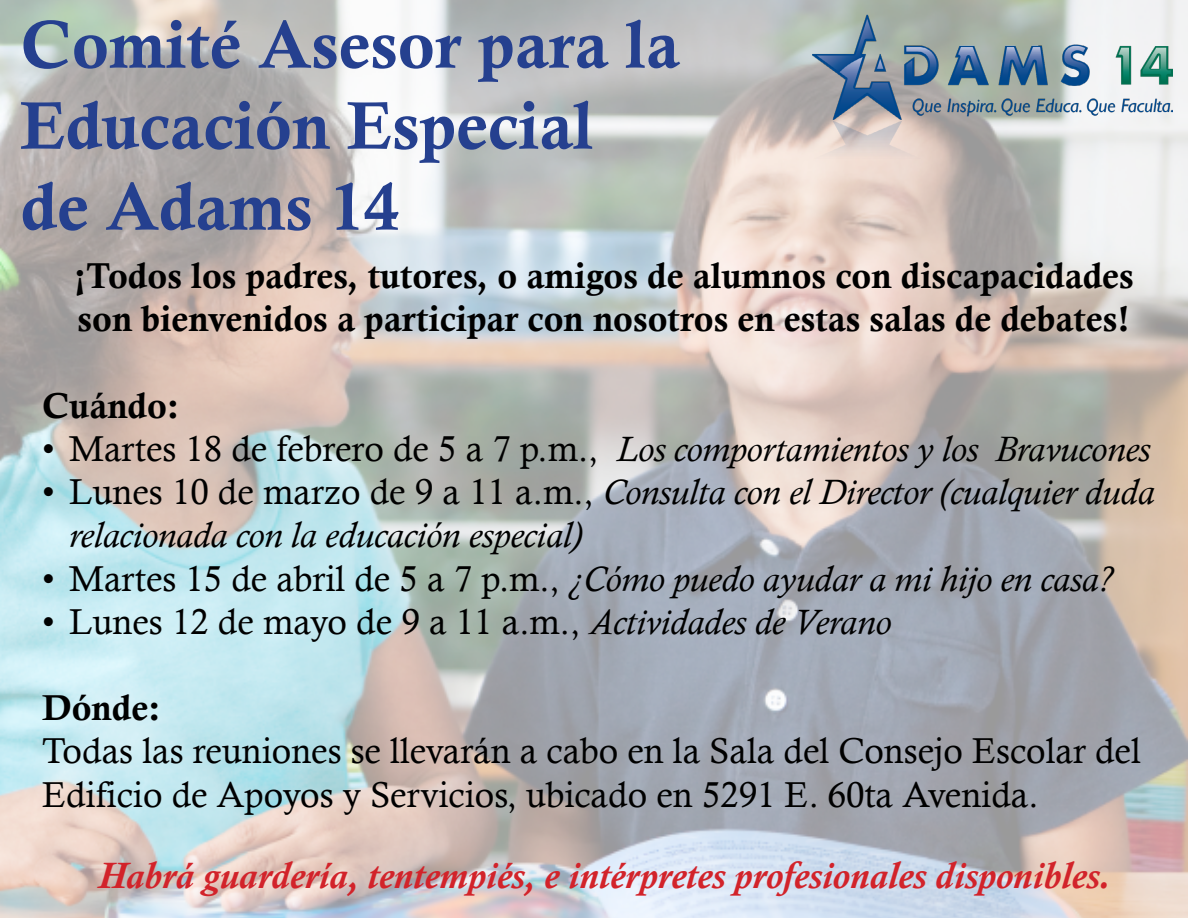
<style>
.page{position:relative;width:1188px;height:918px;background:#fff}
.page>*{position:absolute;margin:0;border:0;box-sizing:border-box;transform-origin:0 0}
.t1{font:67.5px/81px "Calis MT Bol";color:#25408f}
.t2{font:italic 700 37.5px "Calisto";color:#d2232a}
.t3{font:italic 36px/43.2px "Calisto";color:#000}
.t4{font:36px/43.2px "Calisto";color:#000}
.t5{font:36px/43.2px "Calis MT Bol";color:#000}
.s1{font-style:normal}
.s2{font-style:italic}
</style>
<div class="page">
<img style="left:0;top:0;width:1188px;height:918px">
<img style="left:812px;top:15px;width:360px;height:155px">
<h1 class="t1" style="left:21px;top:4px;width:661px">Comité Asesor para la<br>Educación Especial<br>de Adams 14</h1>
<p class="t5" style="left:74px;top:254px;width:1062px">¡Todos los padres, tutores, o amigos de alumnos con discapacidades son bienvenidos a participar con nosotros en estas salas de debates!</p>
<p class="t5" style="left:42px;top:384px;width:139px">Cuándo:</p>
<p class="t3" style="left:42px;top:427px;width:1110px"><span class="s1">• Martes 18 de febrero de 5 a 7 p.m.,</span> Los comportamientos y los Bravucones</p>
<p class="t3" style="left:69px;top:471px;width:1087px;text-indent:-27px"><span class="s1">• Lunes 10 de marzo de 9 a 11 a.m.,</span> Consulta con el Director (cualquier duda relacionada con la educación especial)</p>
<p class="t3" style="left:42px;top:557px;width:1072px"><span class="s1">• Martes 15 de abril de 5 a 7 p.m.,</span> ¿Cómo puedo ayudar a mi hijo en casa?</p>
<p class="t4" style="left:42px;top:599px;width:851px">• Lunes 12 de mayo de 9 a 11 a.m., <span class="s2">Actividades de Verano</span></p>
<p class="t5" style="left:42px;top:686px;width:120px">Dónde:</p>
<p class="t4" style="left:42px;top:729px;width:1100px">Todas las reuniones se llevarán a cabo en la Sala del Consejo Escolar del<br>Edificio de Apoyos y Servicios, ubicado en 5291 E. 60ta Avenida.</p>
<p class="t2" style="left:98px;top:853px;width:1013px">Habrá guardería, tentempiés, e intérpretes profesionales disponibles.</p>
</div>
